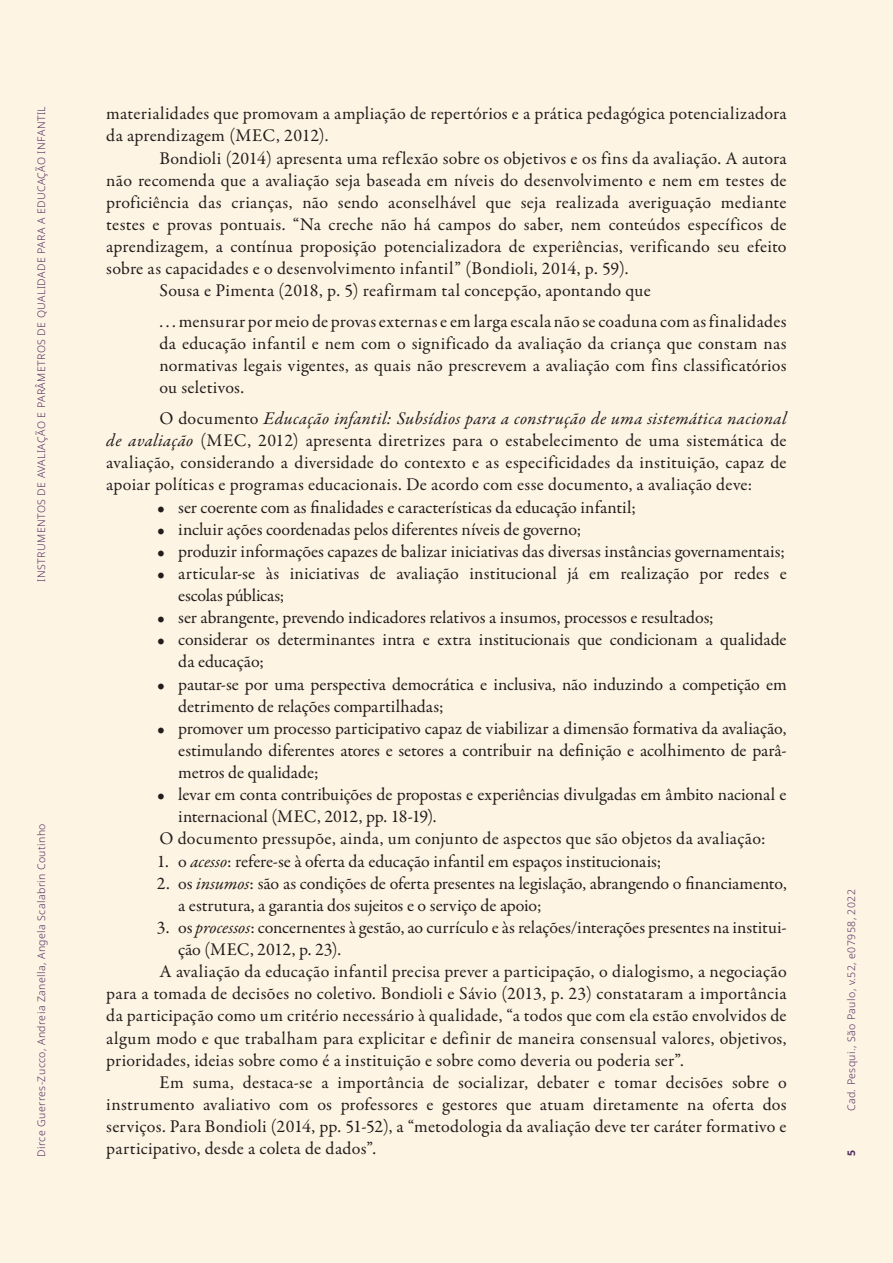
<style>
.page{position:relative;width:893px;height:1263px;background:#fef4e4}
.page>*{position:absolute;margin:0;border:0;box-sizing:border-box;transform-origin:0 0}
.Texto{font:18px/22.2px "Garamond Premr Pro";color:#231f20}
.citação{font:18px/22.2px "Garamond Premr Pro";letter-spacing:.015em;color:#231f20;text-align:justify}
.t1{font:300 10.5px "Noto Sans";letter-spacing:.04em;color:#54316c}
.t2{font:700 10.5px "Noto Sans";color:#54316c}
.s1{font-style:italic}
</style>
<div class="page">
<p class="t1" style="left:34px;top:582px;width:477px;rotate:-90deg">INSTRUMENTOS DE AVALIAÇÃO E PARÂMETROS DE QUALIDADE PARA A EDUCAÇÃO INFANTIL</p>
<p class="t1" style="left:34px;top:1157px;width:335px;rotate:-90deg">Dirce Guerres-Zucco, Andreia Zanella, Angela Scalabrin Coutinho</p>
<p class="Texto" style="left:106px;top:103px;width:682px">materialidades que promovam a ampliação de repertórios e a prática pedagógica potencializadora da aprendizagem (MEC, 2012).</p>
<p class="Texto" style="left:106px;top:147px;width:682px;text-align:justify;text-indent:53px">Bondioli (2014) apresenta uma reflexão sobre os objetivos e os fins da avaliação. A autora não recomenda que a avaliação seja baseada em níveis do desenvolvimento e nem em testes de proficiência das crianças, não sendo aconselhável que seja realizada averiguação mediante testes e provas pontuais. “Na creche não há campos do saber, nem conteúdos específicos de aprendizagem, a contínua proposição potencializadora de experiências, verificando seu efeito sobre as capacidades e o desenvolvimento infantil” (Bondioli, 2014, p. 59).</p>
<p class="Texto" style="left:159px;top:280px;width:493px">Sousa e Pimenta (2018, p. 5) reafirmam tal concepção, apontando que</p>
<p class="citação" style="left:159px;top:311px;width:629px">. . . mensurar por meio de provas externas e em larga escala não se coaduna com as finalidades da educação infantil e nem com o significado da avaliação da criança que constam nas normativas legais vigentes, as quais não prescrevem a avaliação com fins classificatórios ou seletivos.</p>
<p class="Texto" style="left:106px;top:408px;width:682px;text-align:justify;text-indent:53px">O documento <span class="s1">Educação infantil: Subsídios para a construção de uma sistemática nacional de avaliação</span> (MEC, 2012) apresenta diretrizes para o estabelecimento de uma sistemática de avaliação, considerando a diversidade do contexto e as especificidades da instituição, capaz de apoiar políticas e programas educacionais. De acordo com esse documento, a avaliação deve:</p>
<p class="Texto" style="left:157px;top:496px;width:480px">• ser coerente com as finalidades e características da educação infantil;</p>
<p class="Texto" style="left:157px;top:518px;width:426px">• incluir ações coordenadas pelos diferentes níveis de governo;</p>
<p class="Texto" style="left:157px;top:540px;width:629px">• produzir informações capazes de balizar iniciativas das diversas instâncias governamentais;</p>
<p class="Texto" style="left:178px;top:563px;width:610px;text-indent:-21px">• articular-se às iniciativas de avaliação institucional já em realização por redes e escolas públicas;</p>
<p class="Texto" style="left:157px;top:607px;width:558px">• ser abrangente, prevendo indicadores relativos a insumos, processos e resultados;</p>
<p class="Texto" style="left:178px;top:629px;width:610px;text-indent:-21px">• considerar os determinantes intra e extra institucionais que condicionam a qualidade da educação;</p>
<p class="Texto" style="left:178px;top:673px;width:610px;text-indent:-21px">• pautar-se por uma perspectiva democrática e inclusiva, não induzindo a competição em detrimento de relações compartilhadas;</p>
<p class="Texto" style="left:178px;top:717px;width:610px;text-align:justify;text-indent:-21px">• promover um processo participativo capaz de viabilizar a dimensão formativa da avaliação, estimulando diferentes atores e setores a contribuir na definição e acolhimento de parâ&shy;metros de qualidade;</p>
<p class="Texto" style="left:178px;top:784px;width:610px;text-indent:-21px">• levar em conta contribuições de propostas e experiências divulgadas em âmbito nacional e internacional (MEC, 2012, pp. 18-19).</p>
<p class="Texto" style="left:159px;top:828px;width:608px">O documento pressupõe, ainda, um conjunto de aspectos que são objetos da avaliação:</p>
<p class="Texto" style="left:157px;top:850px;width:506px">1. o <span class="s1">acesso</span>: refere-se à oferta da educação infantil em espaços institucionais;</p>
<p class="Texto" style="left:178px;top:872px;width:610px;text-indent:-21px">2. os <span class="s1">insumos</span>: são as condições de oferta presentes na legislação, abrangendo o financiamento, a estrutura, a garantia dos sujeitos e o serviço de apoio;</p>
<p class="Texto" style="left:178px;top:917px;width:610px;text-indent:-21px">3. os <span class="s1">processos</span>: concernentes à gestão, ao currículo e às relações/interações presentes na institui&shy;ção (MEC, 2012, p. 23).</p>
<p class="Texto" style="left:106px;top:961px;width:682px;text-align:justify;text-indent:53px">A avaliação da educação infantil precisa prever a participação, o dialogismo, a negociação para a tomada de decisões no coletivo. Bondioli e Sávio (2013, p. 23) constataram a importância da participação como um critério necessário à qualidade, “a todos que com ela estão envolvidos de algum modo e que trabalham para explicitar e definir de maneira consensual valores, objetivos, prioridades, ideias sobre como é a instituição e sobre como deveria ou poderia ser”.</p>
<p class="Texto" style="left:106px;top:1071px;width:682px;text-align:justify;text-indent:53px">Em suma, destaca-se a importância de socializar, debater e tomar decisões sobre o instrumento avaliativo com os professores e gestores que atuam diretamente na oferta dos serviços. Para Bondioli (2014, pp. 51-52), a “metodologia da avaliação deve ter caráter formativo e participativo, desde a coleta de dados”.</p>
<p class="t1" style="left:844px;top:1111px;width:224px;rotate:-90deg">Cad. Pesqui., São Paulo, v.52, e07958, 2022</p>
<p class="t2" style="left:844px;top:1155px;width:8px;rotate:-90deg">5</p>
</div>
